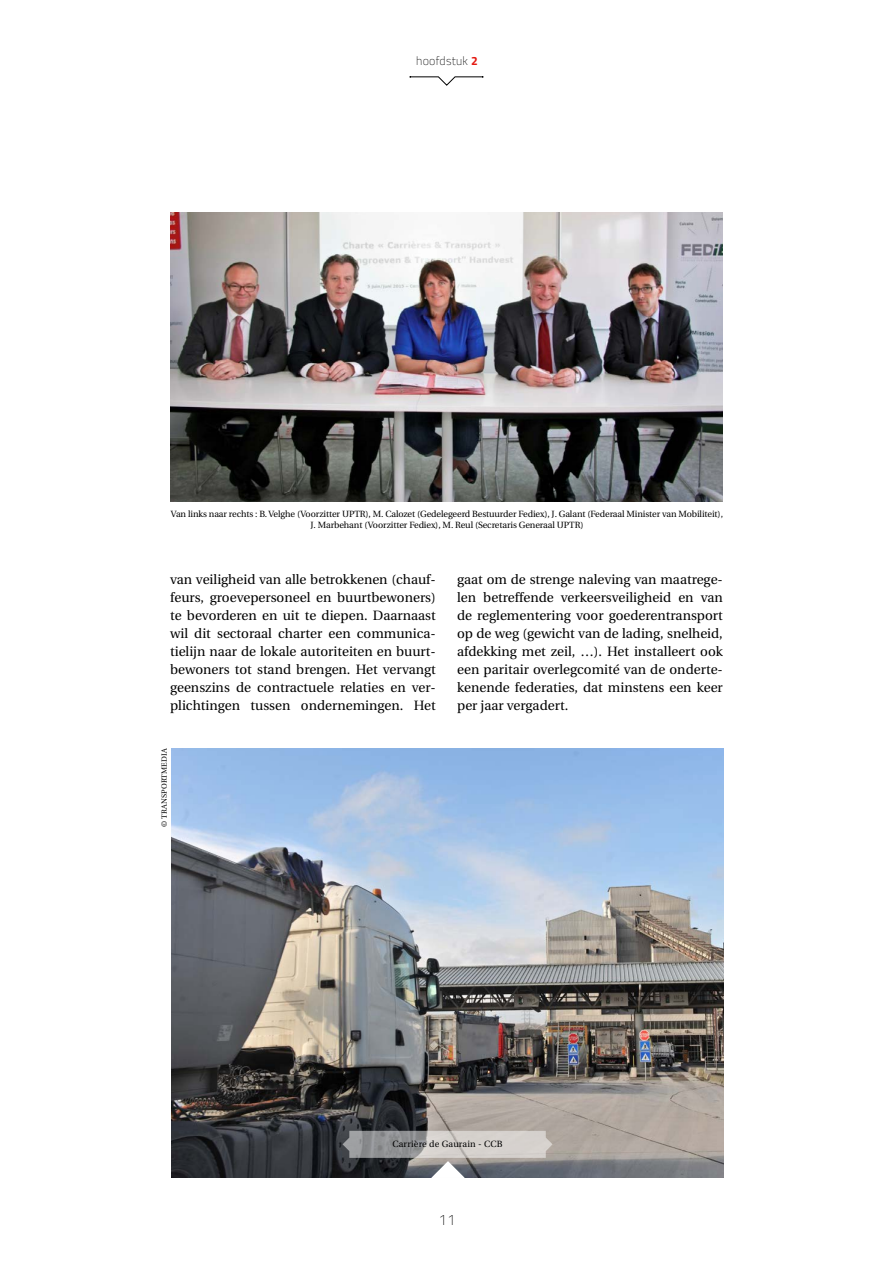
<style>
.page{position:relative;width:893px;height:1263px;background:#fff}
.page>*{position:absolute;margin:0;border:0;box-sizing:border-box;transform-origin:0 0}
.t1{font:100 15px "Titillium";color:#000}
.t2{font:13.5px/18px "Utopia";color:#000;text-align:justify}
.t3{font:100 12px "Titillium";letter-spacing:.02em;color:#000}
.t4{font:9px/10.5px "Utopia";letter-spacing:-.01em;color:#000;text-align:center}
.t5{font:9px "Utopia";letter-spacing:.02em;color:#000}
.t6{font:7.5px "Utopia";letter-spacing:.02em;color:#000}
.s1{font-weight:700;color:#e41911}
</style>
<div class="page">
<svg style="left:410px;top:76px;width:73px;height:10px"></svg>
<img style="left:170px;top:213px;width:553px;height:289px">
<img style="left:171px;top:748px;width:553px;height:430px">
<svg style="left:343px;top:1131px;width:210px;height:47px;background:#939293"></svg>
<p class="t3" style="left:416px;top:53px;width:63px">hoofdstuk <span class="s1">2</span></p>
<p class="t4" style="left:171px;top:509px;width:554px">Van links naar rechts : B. Velghe (Voorzitter UPTR), M. Calozet (Gedelegeerd Bestuurder Fediex), J. Galant (Federaal Minister van Mobiliteit),<br>J. Marbehant (Voorzitter Fediex), M. Reul (Secretaris Generaal UPTR)</p>
<p class="t2" style="left:170px;top:570px;width:267px">van veiligheid van alle betrokkenen (chauf&shy;feurs, groevepersoneel en buurtbewoners) te bevorderen en uit te diepen. Daarnaast wil dit sectoraal charter een communica&shy;tielijn naar de lokale autoriteiten en buurt&shy;bewoners tot stand brengen. Het vervangt geenszins de contractuele relaties en ver&shy;plichtingen tussen ondernemingen. Het</p>
<p class="t2" style="left:457px;top:570px;width:267px">gaat om de strenge naleving van maatrege&shy;len betreffende verkeersveiligheid en van de reglementering voor goederentransport op de weg (gewicht van de lading, snelheid, afdekking met zeil, …). Het installeert ook een paritair overlegcomité van de onderte&shy;kenende federaties, dat minstens een keer per jaar vergadert.</p>
<p class="t6" style="left:160px;top:827px;width:80px;rotate:-90deg">© TRANSPORTMEDIA</p>
<p class="t5" style="left:393px;top:1139px;width:112px">Carrière de Gaurain - CCB</p>
<p class="t1" style="left:438px;top:1209px;width:19px">11</p>
</div>
